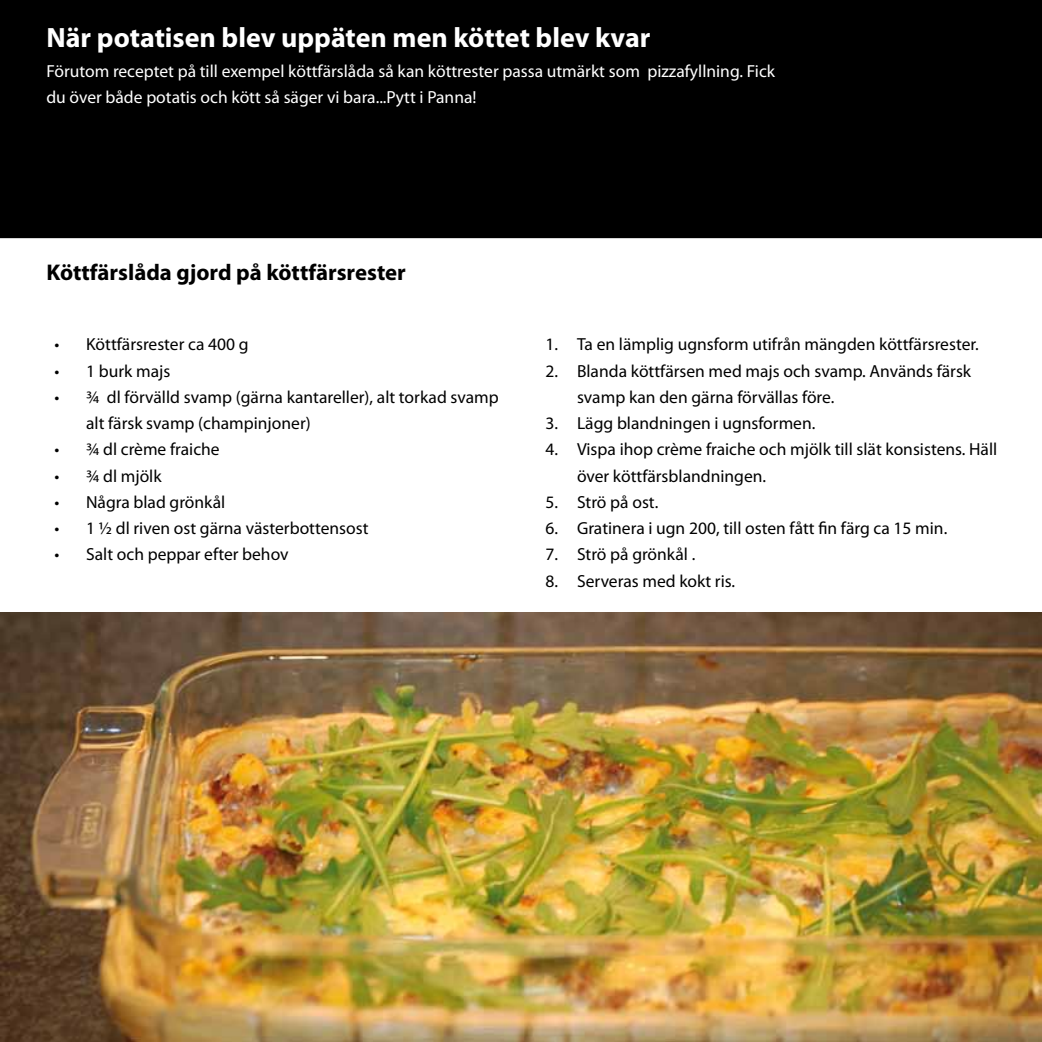
<style>
.page{position:relative;width:1042px;height:1042px;background:#fff}
.page>*{position:absolute;margin:0;border:0;box-sizing:border-box;transform-origin:0 0}
.t1{font:700 28px "Myriad Pro";color:#fff}
.t2{font:700 22.75px "Myriad Pro";color:#000}
.t3{font:17.5px/26.2px "Myriad Pro";color:#000}
.t4{font:17.5px/26.2px "Myriad Pro";color:#fff}
</style>
<div class="page">
<div style="left:0;top:0;width:1042px;height:238px;background:#000"></div>
<img style="left:0;top:612px;width:1042px;height:430px">
<h1 class="t1" style="left:46px;top:20px;width:605px">När potatisen blev uppäten men köttet blev kvar</h1>
<p class="t4" style="left:46px;top:58px;width:730px">Förutom receptet på till exempel köttfärslåda så kan köttrester passa utmärkt som pizzafyllning. Fick du över både potatis och kött så säger vi bara...Pytt i Panna!</p>
<h2 class="t2" style="left:46px;top:257px;width:361px">Köttfärslåda gjord på köttfärsrester</h2>
<p class="t3" style="left:55px;top:331px;width:195px">• Köttfärsrester ca 400 g</p>
<p class="t3" style="left:55px;top:357px;width:117px">• 1 burk majs</p>
<p class="t3" style="left:86px;top:384px;width:414px;text-indent:-32px">• ¾ dl förvälld svamp (gärna kantareller), alt torkad svamp alt färsk svamp (champinjoner)</p>
<p class="t3" style="left:55px;top:436px;width:167px">• ¾ dl crème fraiche</p>
<p class="t3" style="left:55px;top:462px;width:108px">• ¾ dl mjölk</p>
<p class="t3" style="left:55px;top:489px;width:172px">• Några blad grönkål</p>
<p class="t3" style="left:55px;top:515px;width:315px">• 1 ½ dl riven ost gärna västerbottensost</p>
<p class="t3" style="left:55px;top:541px;width:235px">• Salt och peppar efter behov</p>
<p class="t3" style="left:545px;top:331px;width:435px">1. Ta en lämplig ugnsform utifrån mängden köttfärsrester.</p>
<p class="t3" style="left:577px;top:357px;width:396px;text-indent:-32px">2. Blanda köttfärsen med majs och svamp. Används färsk svamp kan den gärna förvällas före.</p>
<p class="t3" style="left:545px;top:410px;width:271px">3. Lägg blandningen i ugnsformen.</p>
<p class="t3" style="left:577px;top:436px;width:422px;text-indent:-32px">4. Vispa ihop crème fraiche och mjölk till slät konsistens. Häll över köttfärsblandningen.</p>
<p class="t3" style="left:545px;top:489px;width:114px">5. Strö på ost.</p>
<p class="t3" style="left:545px;top:515px;width:403px">6. Gratinera i ugn 200, till osten fått fin färg ca 15 min.</p>
<p class="t3" style="left:545px;top:541px;width:151px">7. Strö på grönkål .</p>
<p class="t3" style="left:545px;top:567px;width:191px">8. Serveras med kokt ris.</p>
</div>
